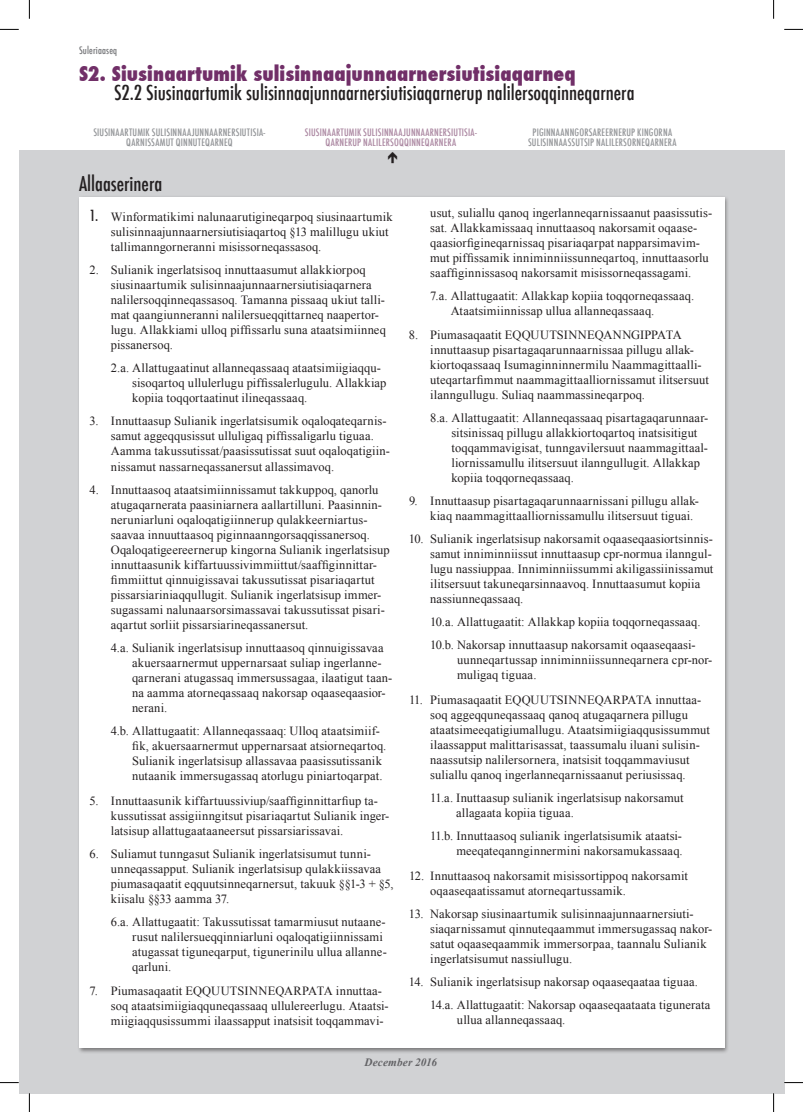
<style>
.page{position:relative;width:803px;height:1112px;background:#fff}
.page>*{position:absolute;margin:0;border:0;box-sizing:border-box;transform-origin:0 0}
.t1{font:500 condensed 20px "Futura";color:#231f20}
.t2{font:800 condensed 20px "Futura";letter-spacing:.005em;color:#712f68}
.t3{font:12.5px/15px "Times New Roman";letter-spacing:.01em;color:#231f20}
.t4{font:italic 700 11.25px "Times New Roman";letter-spacing:.01em;color:#636366}
.t5{font:500 condensed 10px/10px "Futura";letter-spacing:.015em;color:#939598;text-align:center}
.t6{font:500 condensed 10px/10px "Futura";letter-spacing:.015em;color:#ab87a1;text-align:center}
.t7{font:500 condensed 10px "Futura";letter-spacing:.015em;color:#757679}
.s1{font-family:"Futura";font-weight:500;font-stretch:condensed;font-size:15px}
</style>
<div class="page">
<div style="left:773px;top:150px;width:11px;height:942px;background:#d1d2d4"></div>
<div style="left:19px;top:150px;width:754px;height:942px;background:#d1d2d4"></div>
<div style="left:77px;top:196px;width:653px;height:857px;background:#231f20;opacity:.5"></div>
<div style="left:79px;top:198px;width:645px;height:849px;background:#fff"></div>
<svg style="left:0;top:29px;width:19px;height:1px"></svg>
<svg style="left:784px;top:29px;width:19px;height:1px"></svg>
<svg style="left:0;top:1082px;width:19px;height:1px"></svg>
<svg style="left:784px;top:1081px;width:19px;height:2px"></svg>
<svg style="left:29px;top:0;width:1px;height:19px"></svg>
<svg style="left:29px;top:1092px;width:1px;height:19px"></svg>
<svg style="left:773px;top:0;width:1px;height:19px"></svg>
<svg style="left:773px;top:1092px;width:1px;height:19px"></svg>
<p class="t7" style="left:79px;top:44px;width:40px">Suleriaaseq</p>
<h1 class="t2" style="left:79px;top:60px;width:498px">S2. Siusinaartumik sulisinnaajunnaarnersiutisiaqarneq</h1>
<h1 class="t1" style="left:114px;top:80px;width:522px">S2.2 Siusinaartumik sulisinnaajunnaarnersiutisiaqarnerup nalilersoqqinneqarnera</h1>
<p class="t5" style="left:93px;top:128px;width:173px">SIUSINAARTUMIK SULISINNAAJUNNAARNERSIUTISIA-<br>QARNISSAMUT QINNUTEQARNEQ</p>
<p class="t6" style="left:305px;top:128px;width:173px">SIUSINAARTUMIK SULISINNAAJUNNAARNERSIUTISIA-<br>QARNERUP NALILERSOQQINNEQARNERA</p>
<p class="t5" style="left:528px;top:128px;width:150px">PIGINNAANNGORSAREERNERUP KINGORNA<br>SULISINNAASSUTSIP NALILERSORNEQARNERA</p>
<h1 class="t1" style="left:79px;top:171px;width:85px">Allaaserinera</h1>
<p class="t3" style="left:111px;top:209px;width:283px;text-indent:-21px"><span class="s1">1.</span> Winformatikimi nalunaarutigineqarpoq siusinaartumik sulisinnaajunnaarnersiutisiaqartoq §13 malillugu ukiut tallimanngorneranni misissorneqassasoq.</p>
<p class="t3" style="left:111px;top:262px;width:276px;text-indent:-21px">2. Sulianik ingerlatsisoq innuttaasumut allakkiorpoq siusinaartumik sulisinnaajunnaarnersiutisiaqarnera nalilersoqqinneqassasoq. Tamanna pissaaq ukiut talli&shy;mat qaangiunneranni nalilersueqqittarneq naapertor&shy;lugu. Allakkiami ulloq piffissarlu suna ataatsimiinneq pissanersoq.</p>
<p class="t3" style="left:132px;top:360px;width:256px;text-indent:-21px">2.a. Allattugaatinut allanneqassaaq ataatsimiigiaqqu&shy;sisoqartoq ullulerlugu piffissalerlugulu. Allakkiap kopiia toqqortaatinut ilineqassaaq.</p>
<p class="t3" style="left:111px;top:413px;width:281px;text-indent:-21px">3. Innuttaasup Sulianik ingerlatsisumik oqaloqateqarnis&shy;samut aggeqqusissut ulluligaq piffissaligarlu tiguaa.<br>Aamma takussutissat/paasissutissat suut oqaloqatigiin&shy;nissamut nassarneqassanersut allassimavoq.</p>
<p class="t3" style="left:111px;top:481px;width:280px;text-indent:-21px">4. Innuttaasoq ataatsimiinnissamut takkuppoq, qanorlu atugaqarnerata paasiniarnera aallartilluni. Paasinnin&shy;neruniarluni oqaloqatigiinnerup qulakkeerniartus&shy;saavaa innuuttaasoq piginnaanngorsaqqissanersoq.<br>Oqaloqatigeereernerup kingorna Sulianik ingerlatsisup innuttaasunik kiffartuussivimmiittut/saaffiginnittar&shy;fimmiittut qinnuigissavai takussutissat pisariaqartut pissarsiariniaqqullugit. Sulianik ingerlatsisup immer&shy;sugassami nalunaarsorsimassavai takussutissat pisari&shy;aqartut sorliit pissarsiarineqassanersut.</p>
<p class="t3" style="left:132px;top:640px;width:262px;text-indent:-21px">4.a. Sulianik ingerlatsisup innuttaasoq qinnuigissavaa akuersaarnermut uppernarsaat suliap ingerlanne&shy;qarnerani atugassaq immersussagaa, ilaatigut taan&shy;na aamma atorneqassaaq nakorsap oqaaseqaasior&shy;nerani.</p>
<p class="t3" style="left:132px;top:723px;width:256px;text-indent:-21px">4.b. Allattugaatit: Allanneqassaaq: Ulloq ataatsimiif&shy;fik, akuersaarnermut uppernarsaat atsiorneqartoq.<br>Sulianik ingerlatsisup allassavaa paasissutissanik nutaanik immersugassaq atorlugu piniartoqarpat.</p>
<p class="t3" style="left:111px;top:792px;width:280px;text-indent:-21px">5. Innuttaasunik kiffartuussiviup/saaffiginnittarfiup ta&shy;kussutissat assigiinngitsut pisariaqartut Sulianik inger&shy;latsisup allattugaataaneersut pissarsiarissavai.</p>
<p class="t3" style="left:111px;top:845px;width:284px;text-indent:-21px">6. Suliamut tunngasut Sulianik ingerlatsisumut tunni&shy;unneqassapput. Sulianik ingerlatsisup qulakkiissavaa piumasaqaatit eqquutsinneqarnersut, takuuk §§1-3 + §5, kiisalu §§33 aamma 37.</p>
<p class="t3" style="left:132px;top:913px;width:256px;text-indent:-21px">6.a. Allattugaatit: Takussutissat tamarmiusut nutaane&shy;rusut nalilersueqqinniarluni oqaloqatigiinnissami atugassat tiguneqarput, tigunerinilu ullua allanne&shy;qarluni.</p>
<p class="t3" style="left:111px;top:983px;width:279px;text-indent:-21px">7. Piumasaqaatit EQQUUTSINNEQARPATA innuttaa&shy;soq ataatsimiigiaqquneqassaaq ullulereerlugu. Ataatsi&shy;miigiaqqusissummi ilaassapput inatsisit toqqammavi-</p>
<p class="t3" style="left:430px;top:205px;width:283px">usut, suliallu qanoq ingerlanneqarnissaanut paasissutis&shy;sat. Allakkamissaaq innuttaasoq nakorsamit oqaase&shy;qaasiorfigineqarnissaq pisariaqarpat napparsimavim&shy;mut piffissamik inniminniissunneqartoq, innuttaasorlu saaffiginnissasoq nakorsamit misissorneqassagami.</p>
<p class="t3" style="left:451px;top:288px;width:245px;text-indent:-20px">7.a. Allattugaatit: Allakkap kopiia toqqorneqassaaq.<br>Ataatsimiinnissap ullua allanneqassaaq.</p>
<p class="t3" style="left:430px;top:326px;width:280px;text-indent:-21px">8. Piumasaqaatit EQQUUTSINNEQANNGIPPATA innuttaasup pisartagaqarunnaarnissaa pillugu allak&shy;kiortoqassaaq Isumaginninnermilu Naammagittaalli&shy;uteqartarfimmut naammagittaalliornissamut ilitsersuut ilanngullugu. Suliaq naammassineqarpoq.</p>
<p class="t3" style="left:451px;top:409px;width:258px;text-indent:-21px">8.a. Allattugaatit: Allanneqassaaq pisartagaqarunnaar&shy;sitsinissaq pillugu allakkiortoqartoq inatsisitigut toqqammavigisat, tunngavilersuut naammagittaal&shy;liornissamullu ilitsersuut ilanngullugit. Allakkap kopiia toqqorneqassaaq.</p>
<p class="t3" style="left:430px;top:493px;width:270px;text-indent:-21px">9. Innuttaasup pisartagaqarunnaarnissani pillugu allak&shy;kiaq naammagittaalliornissamullu ilitsersuut tiguai.</p>
<p class="t3" style="left:430px;top:531px;width:285px;text-indent:-21px">10. Sulianik ingerlatsisup nakorsamit oqaaseqaasiortsinnis&shy;samut inniminniissut innuttaasup cpr-normua ilanngul&shy;lugu nassiuppaa. Inniminniissummi akiligassiinissamut ilitsersuut takuneqarsinnaavoq. Innuttaasumut kopiia nassiunneqassaaq.</p>
<p class="t3" style="left:430px;top:610px;width:272px;line-height:23.1px">10.a. Allattugaatit: Allakkap kopiia toqqorneqassaaq.<br>10.b. Nakorsap innuttaasup nakorsamit oqaaseqaasi-</p>
<p class="t3" style="left:457px;top:652px;width:257px">uunneqartussap inniminniissunneqarnera cpr-nor&shy;muligaq tiguaa.</p>
<p class="t3" style="left:430px;top:691px;width:281px;text-indent:-21px">11. Piumasaqaatit EQQUUTSINNEQARPATA innuttaa&shy;soq aggeqquneqassaaq qanoq atugaqarnera pillugu ataatsimeeqatigiumallugu. Ataatsimiigiaqqusissummut ilaassapput malittarisassat, taassumalu iluani sulisin&shy;naassutsip nalilersornera, inatsisit toqqammaviusut suliallu qanoq ingerlanneqarnissaanut periusissaq.</p>
<p class="t3" style="left:456px;top:789px;width:229px;text-indent:-26px">11.a. Inuttaasup sulianik ingerlatsisup nakorsamut allagaata kopiia tiguaa.</p>
<p class="t3" style="left:430px;top:828px;width:254px;text-align:right">11.b. Innuttaasoq sulianik ingerlatsisumik ataatsi&shy;meeqateqannginnermini nakorsamukassaaq.</p>
<p class="t3" style="left:430px;top:867px;width:259px;text-indent:-21px">12. Innuttaasoq nakorsamit misissortippoq nakorsamit oqaaseqaatissamut atorneqartussamik.</p>
<p class="t3" style="left:430px;top:905px;width:283px;text-indent:-21px">13. Nakorsap siusinaartumik sulisinnaajunnaarnersiuti&shy;siaqarnissamut qinnuteqaammut immersugassaq nakor&shy;satut oqaaseqaammik immersorpaa, taannalu Sulianik ingerlatsisumut nassiullugu.</p>
<p class="t3" style="left:430px;top:969px;width:282px;line-height:23.1px;text-indent:-21px">14. Sulianik ingerlatsisup nakorsap oqaaseqaataa tiguaa.<br>14.a. Allattugaatit: Nakorsap oqaaseqaataata tigunerata</p>
<p class="t3" style="left:457px;top:1011px;width:110px">ullua allanneqassaaq.</p>
<p class="t4" style="left:364px;top:1054px;width:74px">December 2016</p>
</div>
